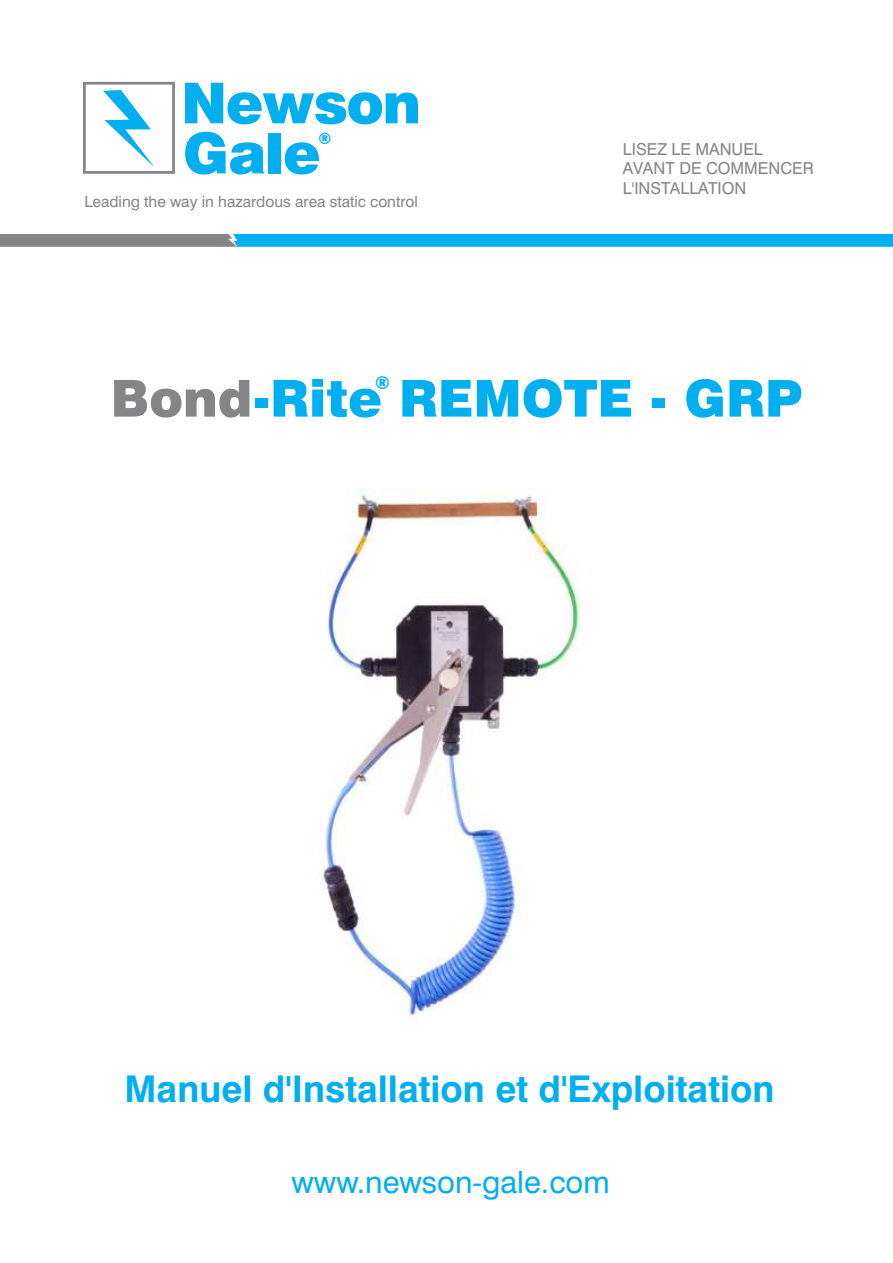
<style>
.page{position:relative;width:893px;height:1263px;background:#fff}
.page>*{position:absolute;margin:0;border:0;box-sizing:border-box;transform-origin:0 0}
.t1{font:900 56.4px "Swiss 721 BT";letter-spacing:-.025em;color:#00aff0}
.t2{font:900 51px "Swiss 721 BT";color:#00aff0}
.t3{font:700 36.9px "Swiss 721 BT";color:#00aff0}
.t4{font:30.75px "Swiss 721 BT";color:#00aff0}
.t5{font:900 17.7px "Swiss 721 BT";color:#00aff0}
.t6{font:16.5px/19.8px "Swiss 721 BT";color:#858588}
.t7{font:15.45px "Swiss 721 BT";color:#858588}
.t8{font:900 15.45px "Swiss 721 BT";color:#00aff0}
.s1{color:#858588}
</style>
<div class="page">
<svg style="left:0;top:234px;width:893px;height:13px"></svg>
<img style="left:321px;top:488px;width:258px;height:528px">
<div style="left:83px;top:82px;width:92px;height:92px;border:3px solid #858588"></div>
<svg style="left:103px;top:90px;width:51px;height:77px"></svg>
<h1 class="t1" style="left:181px;top:80px;width:241px">Newson</h1>
<p class="t8" style="left:319px;top:133px;width:14px">®</p>
<h1 class="t1" style="left:183px;top:131px;width:139px">Gale</h1>
<p class="t7" style="left:84px;top:195px;width:335px">Leading the way in hazardous area static control</p>
<p class="t6" style="left:623px;top:140px;width:192px">LISEZ LE MANUEL<br>AVANT DE COMMENCER<br>L'INSTALLATION</p>
<p class="t5" style="left:375px;top:376px;width:16px">®</p>
<h2 class="t2" style="left:111px;top:378px;width:693px"><span class="s1">Bond</span>-Rite REMOTE - GRP</h2>
<h3 class="t3" style="left:124px;top:1074px;width:651px">Manuel d'Installation et d'Exploitation</h3>
<h3 class="t4" style="left:292px;top:1169px;width:320px">www.newson-gale.com</h3>
</div>
